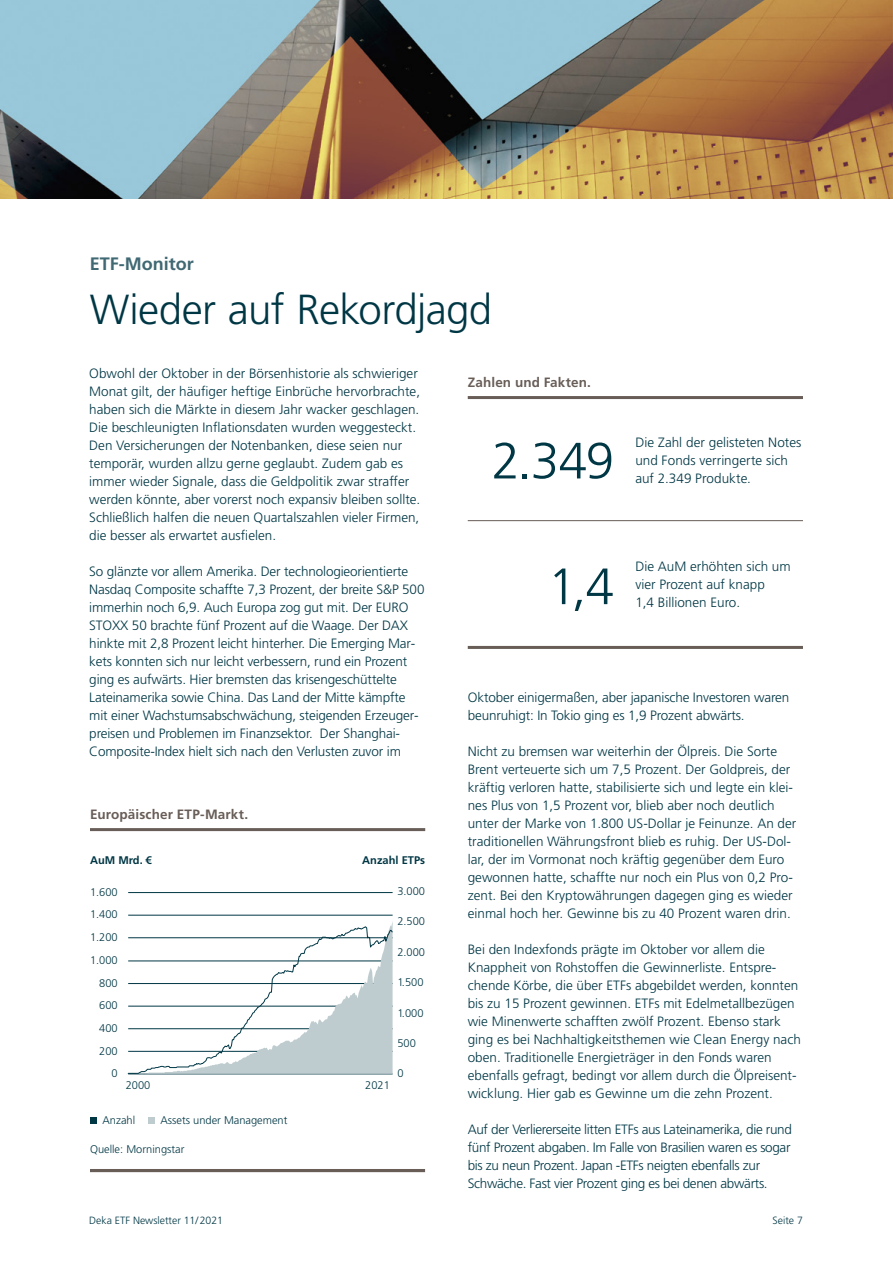
<style>
.page{position:relative;width:893px;height:1263px;background:#fff}
.page>*{position:absolute;margin:0;border:0;box-sizing:border-box;transform-origin:0 0}
.t1{font:300 51px "Deka Frutiger OTPS";color:#003745}
.t2{font:300 42px "Deka Frutiger OTPS";letter-spacing:-.015em;color:#003745}
.t3{font:700 18px "Deka Frutiger OTPS";color:#406974}
.t4{font:300 13.5px/18px "Deka Frutiger OTPS";color:#003745}
.t5{font:300 13.5px/18px "Deka Frutiger OTPS";letter-spacing:-.025em;color:#003745}
.t6{font:700 13.5px "Deka Frutiger OTPS";letter-spacing:.01em;color:#685d57}
.t7{font:300 11.1px "Deka Frutiger OTPS";color:#003745}
.t8{font:700 11.1px "Deka Frutiger OTPS";color:#003745}
.t9{font:300 10.5px "Deka Frutiger OTPS";color:#003745}
</style>
<div class="page">
<hr style="left:90px;top:1169px;width:335px;height:3px;background:#685d57">
<div style="left:148px;top:1117px;width:7px;height:6px;background:#bfcccf"></div>
<div style="left:90px;top:1117px;width:7px;height:6px;background:#003745"></div>
<hr style="left:128px;top:915px;width:265px;height:1px;background:#003745">
<hr style="left:128px;top:892px;width:265px;height:1px;background:#003745">
<hr style="left:128px;top:1074px;width:265px;height:1px;background:#003745">
<svg style="left:127px;top:921px;width:266px;height:153px"></svg>
<hr style="left:90px;top:828px;width:335px;height:3px;background:#685d57">
<hr style="left:468px;top:396px;width:335px;height:3px;background:#685d57">
<img style="left:0;top:0;width:893px;height:198px">
<hr style="left:468px;top:646px;width:335px;height:3px;background:#685d57">
<hr style="left:468px;top:520px;width:335px;height:1px;background:#685d57">
<h3 class="t3" style="left:90px;top:253px;width:106px">ETF-Monitor</h3>
<h2 class="t2" style="left:90px;top:284px;width:404px">Wieder auf Rekordjagd</h2>
<p class="t4" style="left:89px;top:364px;width:333px">Obwohl der Oktober in der Börsenhistorie als schwieriger Monat gilt, der häufiger heftige Einbrüche hervorbrachte, haben sich die Märkte in diesem Jahr wacker geschlagen.<br>Die beschleunigten Inflationsdaten wurden weggesteckt.<br>Den Versicherungen der Notenbanken, diese seien nur temporär, wurden allzu gerne geglaubt. Zudem gab es immer wieder Signale, dass die Geldpolitik zwar straffer werden könnte, aber vorerst noch expansiv bleiben sollte.<br>Schließlich halfen die neuen Quartalszahlen vieler Firmen, die besser als erwartet ausfielen.</p>
<p class="t4" style="left:89px;top:562px;width:337px">So glänzte vor allem Amerika. Der technologieorientierte Nasdaq Composite schaffte 7,3 Prozent, der breite S&amp;P 500 immerhin noch 6,9. Auch Europa zog gut mit. Der EURO STOXX 50 brachte fünf Prozent auf die Waage. Der DAX hinkte mit 2,8 Prozent leicht hinterher. Die Emerging Mar&shy;kets konnten sich nur leicht verbessern, rund ein Prozent ging es aufwärts. Hier bremsten das krisengeschüttelte Lateinamerika sowie China. Das Land der Mitte kämpfte mit einer Wachstumsabschwächung, steigenden Erzeuger&shy;preisen und Problemen im Finanzsektor. Der Shanghai-Composite-Index hielt sich nach den Verlusten zuvor im</p>
<p class="t6" style="left:90px;top:806px;width:160px">Europäischer ETP-Markt.</p>
<p class="t8" style="left:90px;top:854px;width:64px">AuM Mrd. €</p>
<p class="t8" style="left:362px;top:854px;width:64px">Anzahl ETPs</p>
<p class="t7" style="left:90px;top:885px;width:29px">1.600</p>
<p class="t7" style="left:90px;top:908px;width:29px">1.400</p>
<p class="t7" style="left:90px;top:930px;width:29px">1.200</p>
<p class="t7" style="left:90px;top:953px;width:29px">1.000</p>
<p class="t7" style="left:99px;top:976px;width:20px">800</p>
<p class="t7" style="left:99px;top:999px;width:20px">600</p>
<p class="t7" style="left:99px;top:1021px;width:20px">400</p>
<p class="t7" style="left:99px;top:1044px;width:20px">200</p>
<p class="t7" style="left:112px;top:1067px;width:8px">0</p>
<p class="t7" style="left:126px;top:1078px;width:26px">2000</p>
<p class="t7" style="left:365px;top:1078px;width:26px">2021</p>
<p class="t7" style="left:397px;top:884px;width:29px">3.000</p>
<p class="t7" style="left:397px;top:915px;width:29px">2.500</p>
<p class="t7" style="left:397px;top:945px;width:29px">2.000</p>
<p class="t7" style="left:397px;top:975px;width:28px">1.500</p>
<p class="t7" style="left:397px;top:1006px;width:28px">1.000</p>
<p class="t7" style="left:397px;top:1036px;width:20px">500</p>
<p class="t7" style="left:397px;top:1067px;width:8px">0</p>
<p class="t7" style="left:103px;top:1113px;width:34px">Anzahl</p>
<p class="t7" style="left:161px;top:1113px;width:128px">Assets under Management</p>
<p class="t7" style="left:90px;top:1142px;width:96px">Quelle: Morningstar</p>
<p class="t6" style="left:468px;top:374px;width:125px">Zahlen und Fakten.</p>
<h1 class="t1" style="left:492px;top:430px;width:124px">2.349</h1>
<p class="t4" style="left:635px;top:433px;width:168px">Die Zahl der gelisteten Notes und Fonds verringerte sich auf 2.349 Produkte.</p>
<h1 class="t1" style="left:548px;top:555px;width:68px">1,4</h1>
<p class="t4" style="left:635px;top:558px;width:157px">Die AuM erhöhten sich um vier Prozent auf knapp</p>
<p class="t4" style="left:635px;top:594px;width:106px">1,4 Billionen Euro.</p>
<p class="t4" style="left:468px;top:688px;width:323px">Oktober einigermaßen, aber japanische Investoren waren beunruhigt: In Tokio ging es 1,9 Prozent abwärts.</p>
<p class="t4" style="left:468px;top:742px;width:330px">Nicht zu bremsen war weiterhin der Ölpreis. Die Sorte Brent verteuerte sich um 7,5 Prozent. Der Goldpreis, der kräftig verloren hatte, stabilisierte sich und legte ein klei&shy;nes Plus von 1,5 Prozent vor, blieb aber noch deutlich unter der Marke von 1.800 US-Dollar je Feinunze. An der traditionellen Währungsfront blieb es ruhig. Der US-Dol&shy;lar, der im Vormonat noch kräftig gegenüber dem Euro gewonnen hatte, schaffte nur noch ein Plus von 0,2 Pro&shy;zent. Bei den Kryptowährungen dagegen ging es wieder einmal hoch her. Gewinne bis zu 40 Prozent waren drin.</p>
<p class="t4" style="left:468px;top:940px;width:335px">Bei den Indexfonds prägte im Oktober vor allem die Knappheit von Rohstoffen die Gewinnerliste. Entspre&shy;chende Körbe, die über ETFs abgebildet werden, konnten bis zu 15 Prozent gewinnen. ETFs mit Edelmetallbezügen wie Minenwerte schafften zwölf Prozent. Ebenso stark ging es bei Nachhaltigkeitsthemen wie Clean Energy nach oben. Traditionelle Energieträger in den Fonds waren ebenfalls gefragt, bedingt vor allem durch die Ölpreisent&shy;wicklung. Hier gab es Gewinne um die zehn Prozent.</p>
<p class="t5" style="left:468px;top:1120px;width:326px">Auf der Verliererseite litten ETFs aus Lateinamerika, die rund fünf Prozent abgaben. Im Falle von Brasilien waren es sogar bis zu neun Prozent. Japan -ETFs neigten ebenfalls zur Schwäche. Fast vier Prozent ging es bei denen abwärts.</p>
<p class="t9" style="left:89px;top:1214px;width:135px">Deka ETF Newsletter 11/2021</p>
<p class="t9" style="left:773px;top:1214px;width:32px">Seite 7</p>
</div>
